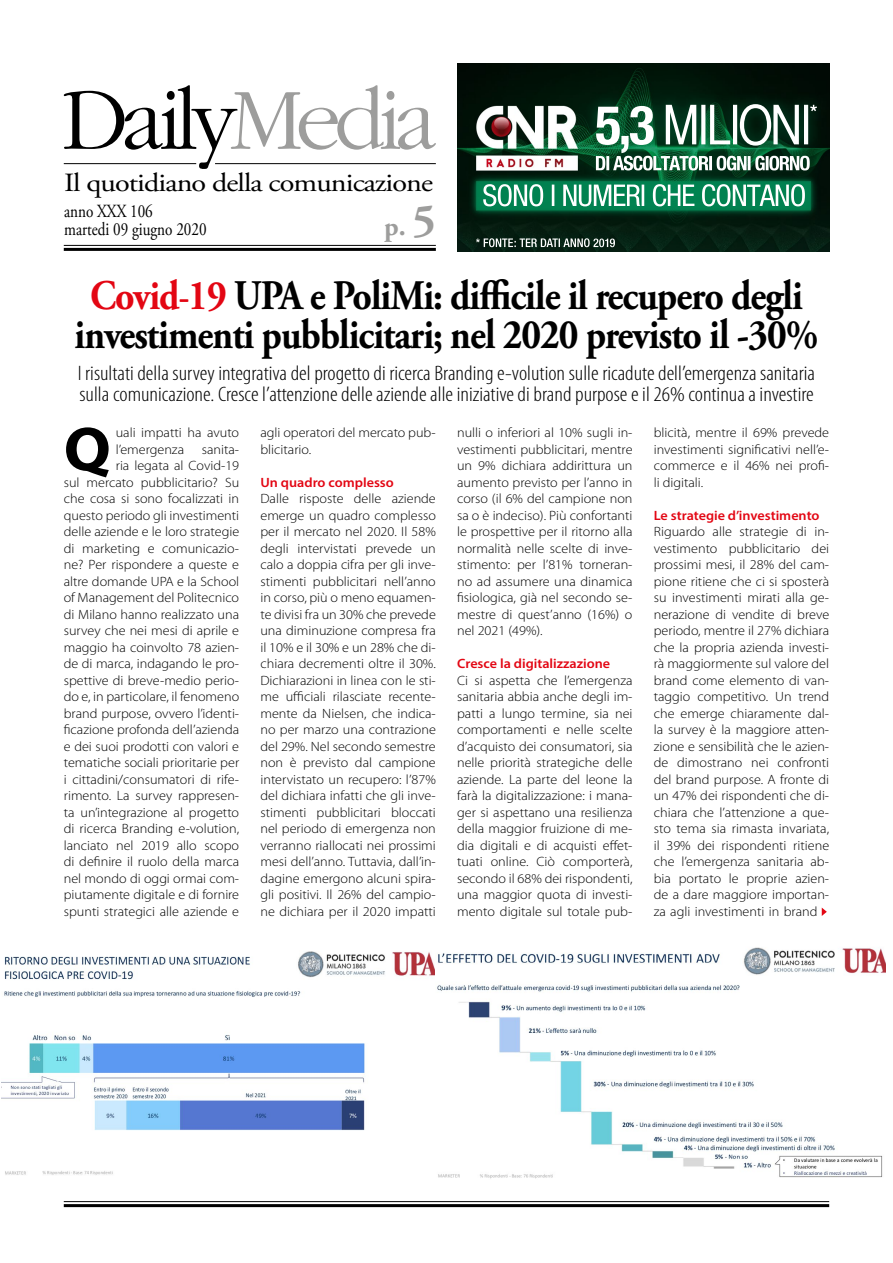
<style>
.page{position:relative;width:893px;height:1263px;background:#fff}
.page>*{position:absolute;margin:0;border:0;box-sizing:border-box;transform-origin:0 0}
.t1{font:700 62.4px "Myriad Pro";color:#000;scale:1.05 1}
.t2{font:700 42px/39px "Adobe Garamond Pro";letter-spacing:-.025em;color:#000;text-align:center;scale:.9 1}
.t3{font:700 27px "Adobe Garamond Pro";color:#9d9d9c}
.t4{font:26.25px "Adobe Garamond Pro";letter-spacing:-.03em;color:#000;scale:1.15 1}
.t5{font:300 condensed 21px/21px "Myriad Pro";color:#000;scale:1.1 1}
.t6{font:18.6px/18px "Adobe Garamond Pro";color:#000;scale:.82 1}
.t7{font:300 13.5px/16.5px "Myriad Pro";color:#000;text-align:justify;scale:1.05 1}
.t8{font:600 13.5px "Myriad Pro";color:#e30613;scale:1.05 1}
.s1{font-size:45px}
.s2{color:#e30613}
</style>
<div class="page">
<hr style="left:64px;top:245px;width:372px;height:1px;background:#000">
<hr style="left:64px;top:248px;width:372px;height:3px;background:#000">
<svg style="left:64px;top:85px;width:372px;height:84px"></svg>
<hr style="left:64px;top:163px;width:132px;height:1px;background:#000">
<hr style="left:215px;top:163px;width:221px;height:1px;background:#000">
<hr style="left:64px;top:1204px;width:765px;height:3px;background:#000">
<hr style="left:64px;top:1201px;width:765px;height:1px;background:#000">
<img style="left:457px;top:64px;width:372px;height:187px">
<img style="left:1px;top:951px;width:434px;height:224px">
<img style="left:437px;top:947px;width:448px;height:232px">
<svg style="left:822px;top:908px;width:5px;height:8px"></svg>
<h3 class="t4" style="left:64px;top:167px;width:322px">Il quotidiano della comunicazione</h3>
<h3 class="t6" style="left:64px;top:203px;width:175px">anno XXX 106<br>martedi 09 giugno 2020</h3>
<h3 class="t3" style="left:384px;top:211px;width:53px">p. <span class="s1">5</span></h3>
<h2 class="t2" style="left:75px;top:277px;width:828px"><span class="s2">Covid-19</span> UPA e PoliMi: difficile il recupero degli investimenti pubblicitari; nel 2020 previsto il -30%</h2>
<p class="t5" style="left:78px;top:363px;width:672px">I risultati della survey integrativa del progetto di ricerca Branding e-volution sulle ricadute dell’emergenza sanitaria sulla comunicazione. Cresce l’attenzione delle aziende alle iniziative di brand purpose e il 26% continua a investire</p>
<h1 class="t1" style="left:64px;top:414px;width:46px">Q</h1>
<p class="t7" style="left:116px;top:425px;width:119px">uali impatti ha avuto l’emergenza</p>
<p class="t7" style="left:64px;top:441px;width:169px;text-align:right">sanita-<br>ria legata al Covid-19<br>sul mercato pubblicitario? Su che cosa si sono focalizzati in questo periodo gli investimenti delle aziende e le loro strategie di marketing e comunicazio&shy;ne? Per rispondere a queste e altre domande UPA e la School of Management del Politecnico di Milano hanno realizzato una survey che nei mesi di aprile e maggio ha coinvolto 78 azien&shy;de di marca, indagando le pro&shy;spettive di breve-medio perio&shy;do e, in particolare, il fenomeno brand purpose, ovvero l’identi&shy;ficazione profonda dell’azienda e dei suoi prodotti con valori e tematiche sociali prioritarie per i cittadini/consumatori di rife&shy;rimento. La survey rappresen&shy;ta un’integrazione al progetto di ricerca Branding e-volution, lanciato nel 2019 allo scopo di definire il ruolo della marca nel mondo di oggi ormai com&shy;piutamente digitale e di fornire spunti strategici alle aziende e</p>
<p class="t7" style="left:260px;top:425px;width:169px">agli operatori del mercato pub&shy;blicitario.</p>
<p class="t8" style="left:260px;top:473px;width:129px">Un quadro complesso</p>
<p class="t7" style="left:260px;top:491px;width:169px">Dalle risposte delle aziende emerge un quadro complesso per il mercato nel 2020. Il 58% degli intervistati prevede un calo a doppia cifra per gli inve&shy;stimenti pubblicitari nell’anno in corso, più o meno equamen&shy;te divisi fra un 30% che prevede una diminuzione compresa fra il 10% e il 30% e un 28% che di&shy;chiara decrementi oltre il 30%.<br>Dichiarazioni in linea con le sti&shy;me ufficiali rilasciate recente&shy;mente da Nielsen, che indica&shy;no per marzo una contrazione del 29%. Nel secondo semestre non è previsto dal campione intervistato un recupero: l’87% del dichiara infatti che gli inve&shy;stimenti pubblicitari bloccati nel periodo di emergenza non verranno riallocati nei prossimi mesi dell’anno. Tuttavia, dall’in&shy;dagine emergono alcuni spira&shy;gli positivi. Il 26% del campio&shy;ne dichiara per il 2020 impatti</p>
<p class="t7" style="left:457px;top:425px;width:169px">nulli o inferiori al 10% sugli in&shy;vestimenti pubblicitari, mentre un 9% dichiara addirittura un aumento previsto per l’anno in corso (il 6% del campione non sa o è indeciso). Più confortanti le prospettive per il ritorno alla normalità nelle scelte di inve&shy;stimento: per l’81% torneran&shy;no ad assumere una dinamica fisiologica, già nel secondo se&shy;mestre di quest’anno (16%) o nel 2021 (49%).</p>
<p class="t8" style="left:457px;top:655px;width:147px">Cresce la digitalizzazione</p>
<p class="t7" style="left:457px;top:672px;width:169px">Ci si aspetta che l’emergenza sanitaria abbia anche degli im&shy;patti a lungo termine, sia nei comportamenti e nelle scelte d’acquisto dei consumatori, sia nelle priorità strategiche delle aziende. La parte del leone la farà la digitalizzazione: i mana&shy;ger si aspettano una resilienza della maggior fruizione di me&shy;dia digitali e di acquisti effet&shy;tuati online. Ciò comporterà, secondo il 68% dei rispondenti, una maggior quota di investi&shy;mento digitale sul totale pub-</p>
<p class="t7" style="left:654px;top:425px;width:169px">blicità, mentre il 69% prevede investimenti significativi nell’e&shy;commerce e il 46% nei profi&shy;li digitali.</p>
<p class="t8" style="left:654px;top:506px;width:159px">Le strategie d’investimento</p>
<p class="t7" style="left:654px;top:524px;width:169px">Riguardo alle strategie di in&shy;vestimento pubblicitario dei prossimi mesi, il 28% del cam&shy;pione ritiene che ci si sposterà su investimenti mirati alla ge&shy;nerazione di vendite di breve periodo, mentre il 27% dichiara che la propria azienda investi&shy;rà maggiormente sul valore del brand come elemento di van&shy;taggio competitivo. Un trend che emerge chiaramente dal&shy;la survey è la maggiore atten&shy;zione e sensibilità che le azien&shy;de dimostrano nei confronti del brand purpose. A fronte di un 47% dei rispondenti che di&shy;chiara che l’attenzione a que&shy;sto tema sia rimasta invariata, il 39% dei rispondenti ritiene che l’emergenza sanitaria ab&shy;bia portato le proprie azien&shy;de a dare maggiore importan&shy;za agli investimenti in brand</p>
</div>
